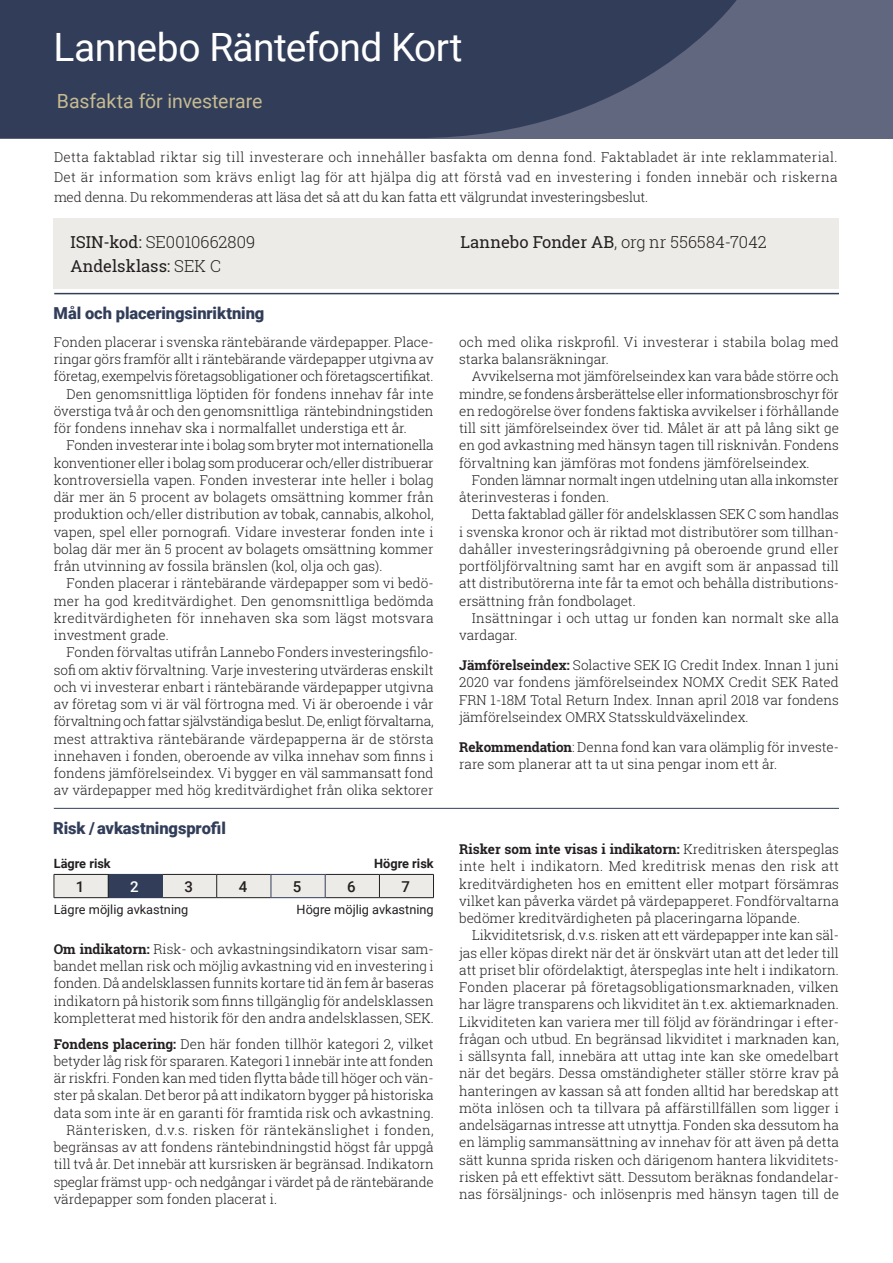
<style>
.page{position:relative;width:893px;height:1263px;background:#fff}
.page>*{position:absolute;margin:0;border:0;box-sizing:border-box;transform-origin:0 0}
.Fondrubrik_NY{font:39px "Roboto";letter-spacing:-.015em;color:#fff}
.FondUnderRubrik{font:19.5px "Roboto";letter-spacing:-.005em;color:#c6bb92}
.FondFakta{font:300 16.5px "Roboto Slab";letter-spacing:.005em;color:#231f20}
.Rubrik{font:900 16.5px "Roboto";letter-spacing:-.005em;color:#323e59}
.FondFakta-2{font:16.5px "Roboto Slab";color:#231f20}
.t1{font:500 15px "Roboto";color:#231f20}
.t2{font:500 15px "Roboto";color:#fff}
.Brödtext_2_a{font:300 13.5px/17.2px "Roboto Slab";color:#231f20;text-align:justify}
.Brödtext_1_a{font:300 13.5px/17.2px "Roboto Slab";color:#231f20;text-align:justify}
.Faktatext_1_a{font:12.75px "Roboto";color:#231f20}
.Faktatext_1_a-2{font:700 12.75px "Roboto";color:#231f20}
.s1{font-weight:400}
.s2{font-weight:300}
.s3{font-weight:700}
</style>
<div class="page">
<div style="left:0;top:0;width:893px;height:138px;background:#626780"></div>
<svg style="left:0;top:0;width:737px;height:138px;fill:#323e59"></svg>
<div style="left:54px;top:218px;width:785px;height:71px;background:#edebe7"></div>
<hr style="left:54px;top:808px;width:785px;height:1px;background:#323e59">
<hr style="left:54px;top:293px;width:785px;height:1px;background:#323e59">
<svg style="left:54px;top:874px;width:380px;height:24px"></svg>
<hr style="left:54px;top:897px;width:54px;height:1px;background:#231f20">
<p class="Fondrubrik_NY" style="left:54px;top:20px;width:411px">Lannebo Räntefond Kort</p>
<p class="FondUnderRubrik" style="left:57px;top:88px;width:207px">Basfakta för investerare</p>
<p class="Brödtext_2_a" style="left:54px;top:147px;width:785px;line-height:20.2px">Detta faktablad riktar sig till investerare och innehåller basfakta om denna fond. Faktabladet är inte reklammaterial.<br>Det är information som krävs enligt lag för att hjälpa dig att förstå vad en investering i fonden innebär och riskerna med denna. Du rekommenderas att läsa det så att du kan fatta ett välgrundat investeringsbeslut.</p>
<p class="FondFakta" style="left:71px;top:231px;width:186px"><span class="s1">ISIN-kod:</span> SE0010662809</p>
<p class="FondFakta" style="left:461px;top:231px;width:308px"><span class="s1">Lannebo Fonder AB</span>, org nr 556584-7042</p>
<p class="FondFakta-2" style="left:71px;top:255px;width:152px">Andelsklass: <span class="s2">SEK C</span></p>
<p class="Rubrik" style="left:54px;top:302px;width:212px">Mål och placeringsinriktning</p>
<p class="Brödtext_1_a" style="left:54px;top:333px;width:381px">Fonden placerar i svenska räntebärande värdepapper. Place&shy;ringar görs framför allt i räntebärande värdepapper utgivna av företag, exempelvis företagsobligationer och företagscertifikat.</p>
<p class="Brödtext_2_a" style="left:54px;top:385px;width:381px;text-indent:13px">Den genomsnittliga löptiden för fondens innehav får inte överstiga två år och den genomsnittliga räntebindningstiden för fondens innehav ska i normalfallet understiga ett år.</p>
<p class="Brödtext_2_a" style="left:54px;top:436px;width:381px;text-indent:13px">Fonden investerar inte i bolag som bryter mot internationella konventioner eller i bolag som producerar och/eller distribuerar kontroversiella vapen. Fonden investerar inte heller i bolag där mer än 5 procent av bolagets omsättning kommer från produktion och/eller distribution av tobak, cannabis, alkohol, vapen, spel eller pornografi. Vidare investerar fonden inte i bolag där mer än 5 procent av bolagets omsättning kommer från utvinning av fossila bränslen (kol, olja och gas).</p>
<p class="Brödtext_2_a" style="left:54px;top:574px;width:381px;text-indent:13px">Fonden placerar i räntebärande värdepapper som vi bedö&shy;mer ha god kreditvärdighet. Den genomsnittliga bedömda kreditvärdigheten för innehaven ska som lägst motsvara investment grade.</p>
<p class="Brödtext_2_a" style="left:54px;top:643px;width:381px;text-indent:13px">Fonden förvaltas utifrån Lannebo Fonders investeringsfilo&shy;sofi om aktiv förvaltning. Varje investering utvärderas enskilt och vi investerar enbart i räntebärande värdepapper utgivna av företag som vi är väl förtrogna med. Vi är oberoende i vår förvaltning och fattar självständiga beslut. De, enligt förvaltarna, mest attraktiva räntebärande värdepapperna är de största innehaven i fonden, oberoende av vilka innehav som finns i fondens jämförelseindex. Vi bygger en väl sammansatt fond av värdepapper med hög kreditvärdighet från olika sektorer</p>
<p class="Rubrik" style="left:53px;top:816px;width:174px">Risk / avkastningsprofil</p>
<p class="Faktatext_1_a-2" style="left:54px;top:854px;width:59px">Lägre risk</p>
<p class="Faktatext_1_a-2" style="left:374px;top:854px;width:61px">Högre risk</p>
<p class="t1" style="left:76px;top:876px;width:10px">1</p>
<p class="t2" style="left:130px;top:876px;width:10px">2</p>
<p class="t1" style="left:184px;top:876px;width:10px">3</p>
<p class="t1" style="left:239px;top:876px;width:10px">4</p>
<p class="t1" style="left:293px;top:876px;width:10px">5</p>
<p class="t1" style="left:347px;top:876px;width:10px">6</p>
<p class="t1" style="left:401px;top:876px;width:10px">7</p>
<p class="Faktatext_1_a" style="left:54px;top:900px;width:136px">Lägre möjlig avkastning</p>
<p class="Faktatext_1_a" style="left:297px;top:900px;width:139px">Högre möjlig avkastning</p>
<p class="Brödtext_2_a" style="left:54px;top:940px;width:382px"><span class="s3">Om indikatorn:</span> Risk- och avkastningsindikatorn visar sam&shy;bandet mellan risk och möjlig avkastning vid en investering i fonden. Då andelsklassen funnits kortare tid än fem år baseras indikatorn på historik som finns tillgänglig för andelsklassen kompletterat med historik för den andra andelsklassen, SEK.</p>
<p class="Brödtext_2_a" style="left:54px;top:1035px;width:381px"><span class="s3">Fondens placering:</span> Den här fonden tillhör kategori 2, vilket betyder låg risk för spararen. Kategori 1 innebär inte att fonden är riskfri. Fonden kan med tiden flytta både till höger och vän&shy;ster på skalan. Det beror på att indikatorn bygger på historiska data som inte är en garanti för framtida risk och avkastning.</p>
<p class="Brödtext_2_a" style="left:54px;top:1121px;width:382px;text-indent:13px">Ränterisken, d.v.s. risken för räntekänslighet i fonden, begränsas av att fondens räntebindningstid högst får uppgå till två år. Det innebär att kursrisken är begränsad. Indikatorn speglar främst upp- och nedgångar i värdet på de räntebärande värdepapper som fonden placerat i.</p>
<p class="Brödtext_2_a" style="left:459px;top:333px;width:381px">och med olika riskprofil. Vi investerar i stabila bolag med starka balansräkningar.</p>
<p class="Brödtext_2_a" style="left:459px;top:367px;width:381px;text-indent:13px">Avvikelserna mot jämförelseindex kan vara både större och mindre, se fondens årsberättelse eller informationsbroschyr för en redogörelse över fondens faktiska avvikelser i förhållande till sitt jämförelseindex över tid. Målet är att på lång sikt ge en god avkastning med hänsyn tagen till risknivån. Fondens förvaltning kan jämföras mot fondens jämförelseindex.</p>
<p class="Brödtext_2_a" style="left:459px;top:471px;width:381px;text-indent:13px">Fonden lämnar normalt ingen utdelning utan alla inkomster återinvesteras i fonden.</p>
<p class="Brödtext_2_a" style="left:459px;top:505px;width:381px;text-indent:13px">Detta faktablad gäller för andelsklassen SEK C som handlas i svenska kronor och är riktad mot distributörer som tillhan&shy;dahåller investeringsrådgivning på oberoende grund eller portföljförvaltning samt har en avgift som är anpassad till att distributörerna inte får ta emot och behålla distributions&shy;ersättning från fondbolaget.</p>
<p class="Brödtext_2_a" style="left:459px;top:609px;width:381px;text-indent:13px">Insättningar i och uttag ur fonden kan normalt ske alla vardagar.</p>
<p class="Brödtext_1_a" style="left:459px;top:656px;width:381px"><span class="s3">Jämförelseindex:</span> Solactive SEK IG Credit Index. Innan 1 juni 2020 var fondens jämförelseindex NOMX Credit SEK Rated FRN 1-18M Total Return Index. Innan april 2018 var fondens jämförelseindex OMRX Statsskuldväxelindex.</p>
<p class="Brödtext_1_a" style="left:459px;top:738px;width:381px"><span class="s3">Rekommendation</span>: Denna fond kan vara olämplig för investe&shy;rare som planerar att ta ut sina pengar inom ett år.</p>
<p class="Brödtext_2_a" style="left:459px;top:840px;width:381px"><span class="s3">Risker som inte visas i indikatorn:</span> Kreditrisken återspeglas inte helt i indikatorn. Med kreditrisk menas den risk att kreditvärdigheten hos en emittent eller motpart försämras vilket kan påverka värdet på värdepapperet. Fondförvaltarna bedömer kreditvärdigheten på placeringarna löpande.</p>
<p class="Brödtext_2_a" style="left:459px;top:926px;width:381px;text-indent:13px">Likviditetsrisk, d.v.s. risken att ett värdepapper inte kan säl&shy;jas eller köpas direkt när det är önskvärt utan att det leder till att priset blir ofördelaktigt, återspeglas inte helt i indikatorn.<br>Fonden placerar på företagsobligationsmarknaden, vilken har lägre transparens och likviditet än t.ex. aktiemarknaden.<br>Likviditeten kan variera mer till följd av förändringar i efter&shy;frågan och utbud. En begränsad likviditet i marknaden kan, i sällsynta fall, innebära att uttag inte kan ske omedelbart när det begärs. Dessa omständigheter ställer större krav på hanteringen av kassan så att fonden alltid har beredskap att möta inlösen och ta tillvara på affärstillfällen som ligger i andelsägarnas intresse att utnyttja. Fonden ska dessutom ha en lämplig sammansättning av innehav för att även på detta sätt kunna sprida risken och därigenom hantera likviditets&shy;risken på ett effektivt sätt. Dessutom beräknas fondandelar&shy;nas försäljnings- och inlösenpris med hänsyn tagen till de</p>
</div>
